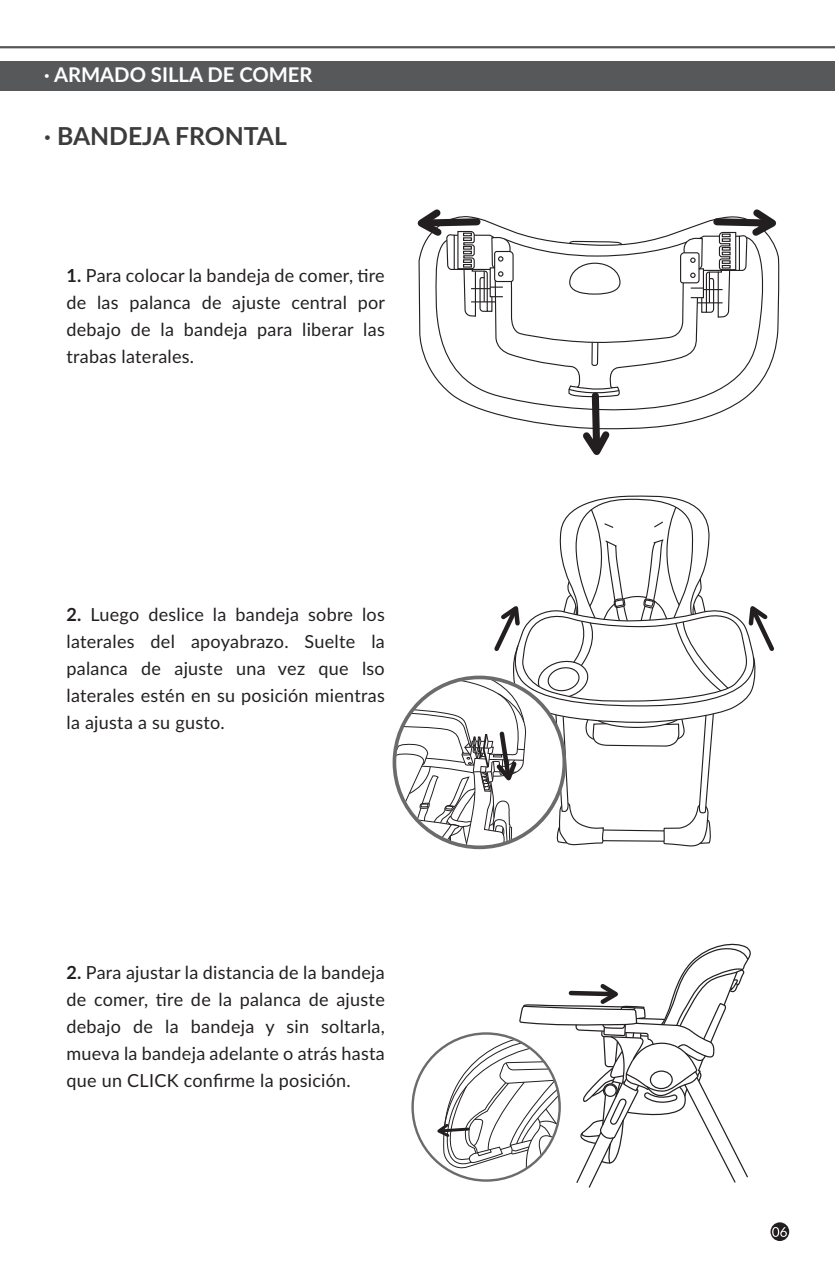
<style>
.page{position:relative;width:835px;height:1276px;background:#fff}
.page>*{position:absolute;margin:0;border:0;box-sizing:border-box;transform-origin:0 0}
.t1{font:700 24.75px "Lato";color:#3c3c3d}
.t2{font:700 20.25px "Lato";color:#fff}
.t3{font:18px/27px "Lato";letter-spacing:.015em;color:#231f20;text-align:justify}
.s1{font-weight:700}
</style>
<div class="page">
<svg style="left:770px;top:1222px;width:19px;height:19px"></svg>
<svg style="left:772px;top:1227px;width:15px;height:10px"></svg>
<div style="left:0;top:61px;width:835px;height:30px;background:#57585a"></div>
<hr style="left:0;top:46px;width:835px;height:2px;background:#57585a">
<svg style="left:394px;top:209px;width:386px;height:639px"></svg>
<svg style="left:433px;top:943px;width:318px;height:245px"></svg>
<p class="t2" style="left:44px;top:60px;width:270px">· ARMADO SILLA DE COMER</p>
<h1 class="t1" style="left:44px;top:118px;width:244px">· BANDEJA FRONTAL</h1>
<p class="t3" style="left:66px;top:261px;width:320px"><span class="s1">1.</span> Para colocar la bandeja de comer, tire de las palanca de ajuste central por debajo de la bandeja para liberar las trabas laterales.</p>
<p class="t3" style="left:66px;top:600px;width:320px"><span class="s1">2.</span> Luego deslice la bandeja sobre los laterales del apoyabrazo. Suelte la palanca de ajuste una vez que lso laterales estén en su posición mientras la ajusta a su gusto.</p>
<p class="t3" style="left:66px;top:958px;width:320px"><span class="s1">2.</span> Para ajustar la distancia de la bandeja de comer, tire de la palanca de ajuste debajo de la bandeja y sin soltarla, mueva la bandeja adelante o atrás hasta que un CLICK confirme la posición.</p>
</div>
